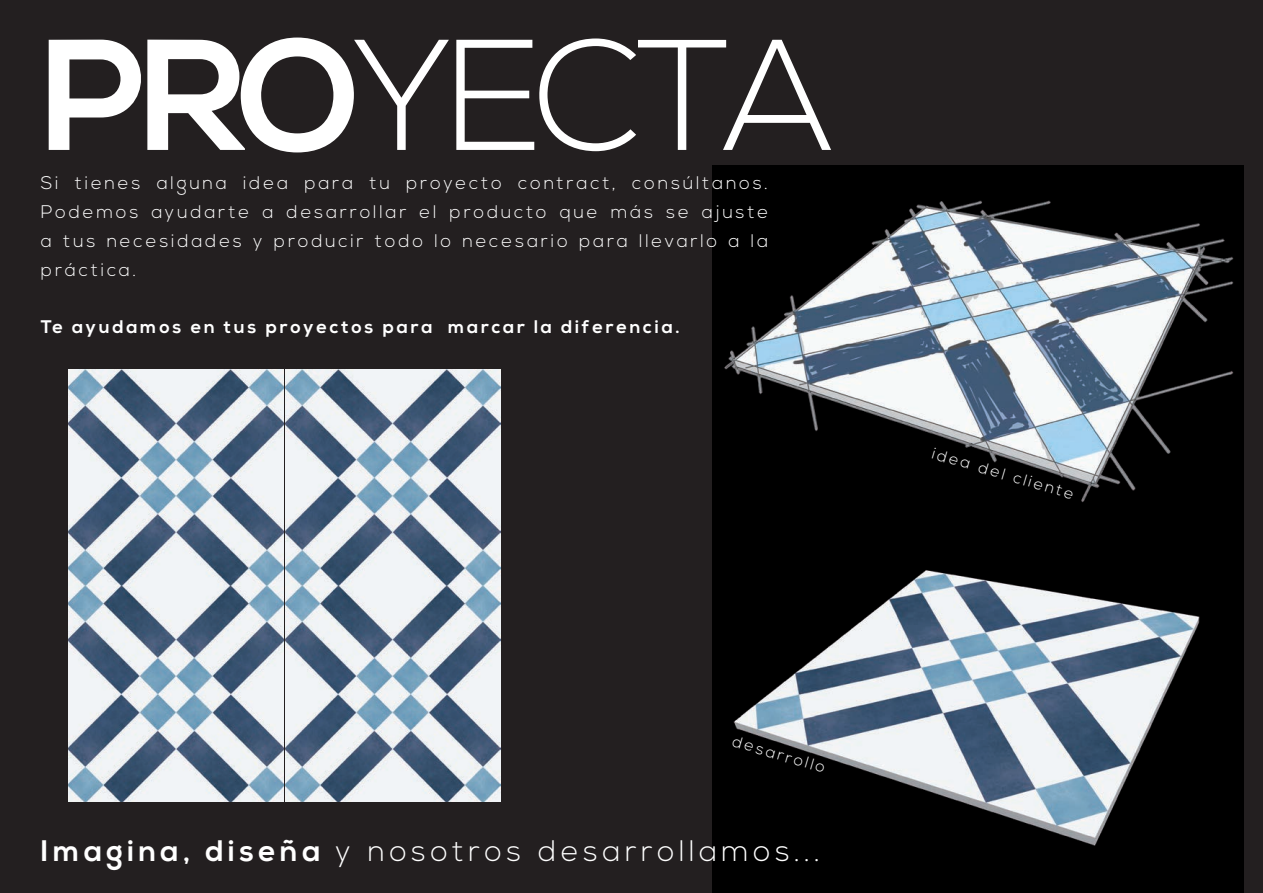
<style>
.page{position:relative;width:1263px;height:893px;background:#231f20}
.page>*{position:absolute;margin:0;border:0;box-sizing:border-box;transform-origin:0 0}
.t1{font:300 157.35px "Nexa";letter-spacing:-.05em;color:#fff}
.t2{font:300 29.7px "Nexa";letter-spacing:.15em;color:#fff}
.t3{font:300 18.3px/28.8px "Nexa";letter-spacing:.15em;color:#fff;text-align:justify}
.t4{font:700 18.3px "Nexa";letter-spacing:.15em;color:#fff}
.t5{font:300 15.9px "Nexa";color:#fff}
.s1{font-weight:700}
</style>
<div class="page">
<img style="left:712px;top:166px;width:532px;height:361px">
<img style="left:712px;top:527px;width:532px;height:366px">
<img style="left:69px;top:370px;width:431px;height:432px">
<h1 class="t1" style="left:41px;top:5px;width:794px"><span class="s1">PRO</span>YECTA</h1>
<p class="t3" style="left:41px;top:169px;width:729px">Si tienes alguna idea para tu proyecto contract, consúltanos.<br>Podemos ayudarte a desarrollar el producto que más se ajuste a tus necesidades y producir todo lo necesario para llevarlo a la práctica.</p>
<p class="t4" style="left:41px;top:316px;width:640px">Te ayudamos en tus proyectos para marcar la diferencia.</p>
<p class="t5" style="left:735px;top:732px;width:97px;rotate:16deg">desarrollo</p>
<h2 class="t2" style="left:41px;top:834px;width:781px"><span class="s1">Imagina, diseña</span> y nosotros desarrollamos...</h2>
<p class="t5" style="left:935px;top:444px;width:149px;rotate:16deg">idea del cliente</p>
</div>
